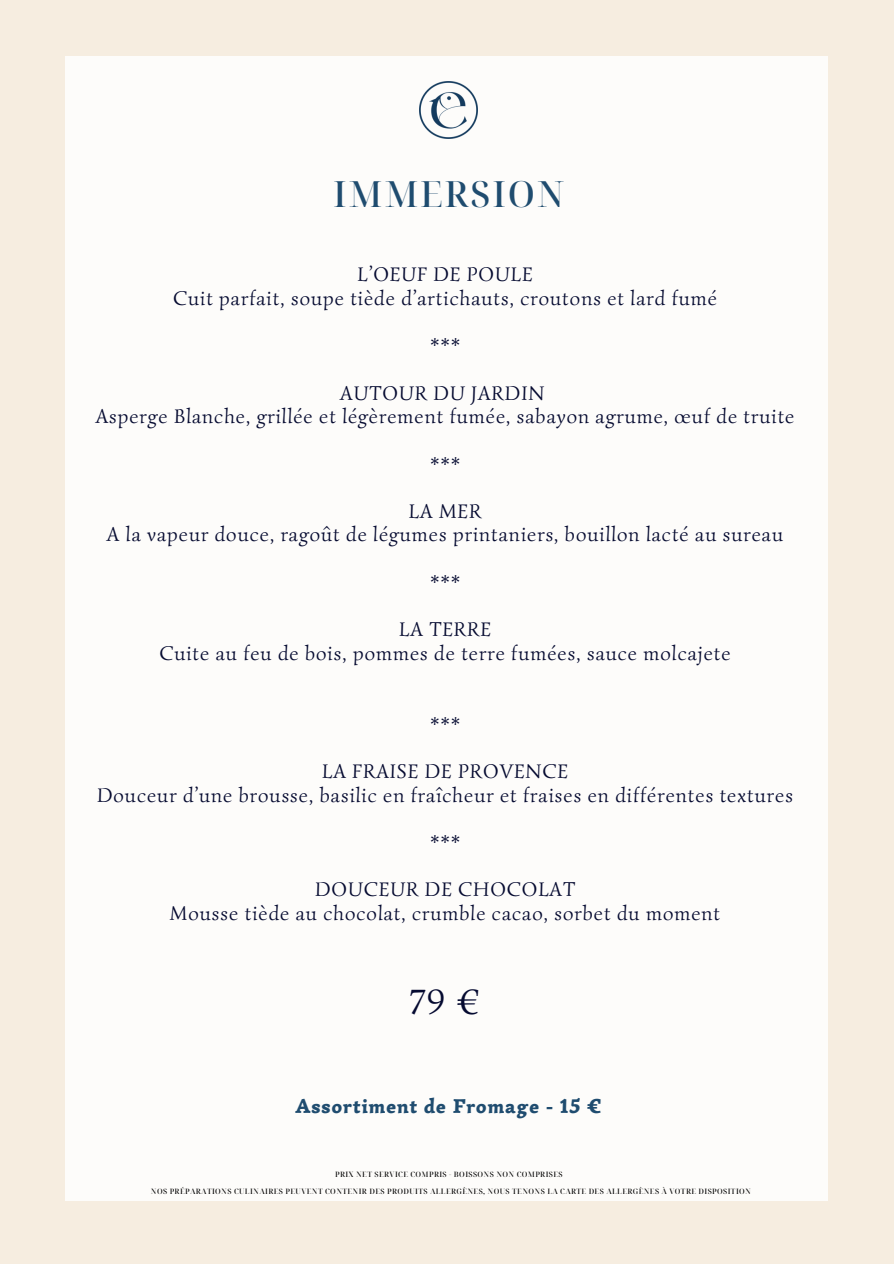
<style>
.page{position:relative;width:894px;height:1264px;background:#fff}
.page>*{position:absolute;margin:0;border:0;box-sizing:border-box;transform-origin:0 0}
.t1{font:500 36px "Noto Serif Display";letter-spacing:.05em;color:#1f4c6f}
.t2{font:36px "Simonetta";color:#050a30}
.t3{font:20.25px/23.7px "Simonetta";letter-spacing:.05em;color:#050a30;text-align:center}
.t4{font:900 20.25px "Simonetta";letter-spacing:.05em;color:#1f4c6f}
.t5{font:500 7.5px "Noto Serif Display";letter-spacing:.05em;color:#000}
</style>
<div class="page">
<div style="left:0;top:0;width:893px;height:1263px;background:#f6ede0"></div>
<div style="left:66px;top:56px;width:761px;height:1144px;background:#fff"></div>
<img style="left:420px;top:81px;width:57px;height:58px">
<h2 class="t1" style="left:333px;top:169px;width:233px">IMMERSION</h2>
<p class="t3" style="left:173px;top:263px;width:545px">L’OEUF DE POULE<br>Cuit parfait, soupe tiède d’artichauts, croutons et lard fumé</p>
<h1 class="t3" style="left:430px;top:333px;width:31px">***</h1>
<h5 class="t3" style="left:96px;top:381px;width:700px">AUTOUR DU JARDIN<br>Asperge Blanche, grillée et légèrement fumée, sabayon agrume, œuf de truite</h5>
<h3 class="t3" style="left:430px;top:452px;width:31px">***</h3>
<h5 class="t3" style="left:107px;top:499px;width:677px">LA MER<br>A la vapeur douce, ragoût de légumes printaniers, bouillon lacté au sureau</h5>
<h3 class="t3" style="left:430px;top:570px;width:31px">***</h3>
<h5 class="t3" style="left:159px;top:617px;width:572px">LA TERRE<br>Cuite au feu de bois, pommes de terre fumées, sauce molcajete</h5>
<h3 class="t3" style="left:430px;top:712px;width:31px">***</h3>
<h5 class="t3" style="left:97px;top:759px;width:697px">LA FRAISE DE PROVENCE<br>Douceur d’une brousse, basilic en fraîcheur et fraises en différentes textures</h5>
<h3 class="t3" style="left:430px;top:830px;width:31px">***</h3>
<h5 class="t3" style="left:170px;top:877px;width:551px">DOUCEUR DE CHOCOLAT<br>Mousse tiède au chocolat, crumble cacao, sorbet du moment</h5>
<h3 class="t2" style="left:409px;top:979px;width:72px">79 €</h3>
<h4 class="t4" style="left:296px;top:1093px;width:307px">Assortiment de Fromage - 15 €</h4>
<p class="t5" style="left:335px;top:1168px;width:229px">PRIX NET SERVICE COMPRIS - BOISSONS NON COMPRISES</p>
<p class="t5" style="left:151px;top:1186px;width:601px">NOS PRÉPARATIONS CULINAIRES PEUVENT CONTENIR DES PRODUITS ALLERGÈNES, NOUS TENONS LA CARTE DES ALLERGÈNES À VOTRE DISPOSITION</p>
</div>
